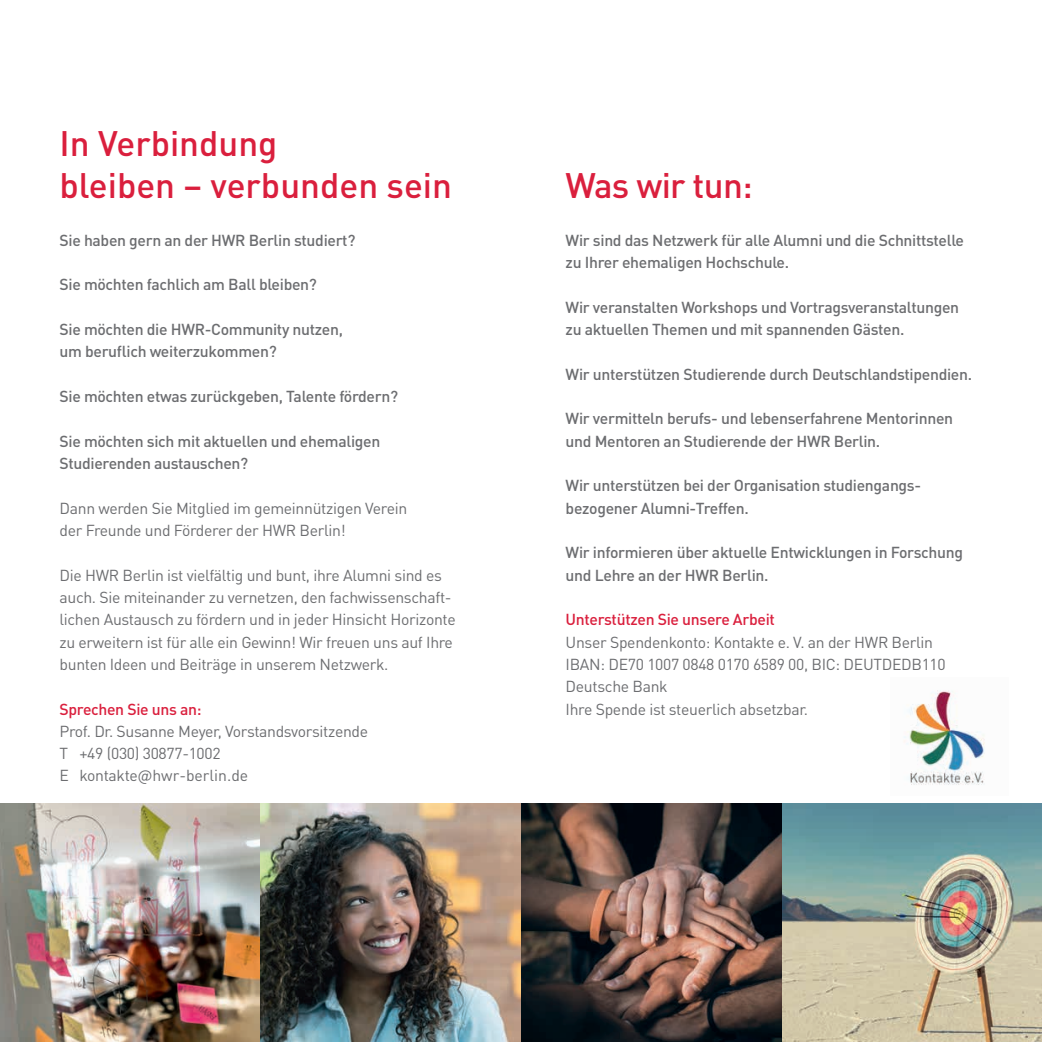
<style>
.page{position:relative;width:1042px;height:1042px;background:#fff}
.page>*{position:absolute;margin:0;border:0;box-sizing:border-box;transform-origin:0 0}
.t1{font:500 35px/42px "DIN Pro";color:#da1f3d}
.t2{font:500 35px "DIN Pro";letter-spacing:-.02em;color:#da1f3d}
.t3{font:500 15.75px/22.4px "DIN Pro";letter-spacing:-.02em;color:#6c6d70}
.t4{font:15.75px/22.4px "DIN Pro";letter-spacing:-.02em;color:#6c6d70}
.t5{font:500 15.75px "DIN Pro";letter-spacing:-.02em;color:#da1f3d}
</style>
<div class="page">
<img style="left:0;top:804px;width:1042px;height:238px">
<img style="left:904px;top:690px;width:81px;height:95px">
<h1 class="t1" style="left:60px;top:121px;width:394px">In Verbindung<br>bleiben – verbunden sein</h1>
<p class="t3" style="left:60px;top:228px;width:297px">Sie haben gern an der HWR Berlin studiert?</p>
<p class="t3" style="left:60px;top:273px;width:259px">Sie möchten fachlich am Ball bleiben?</p>
<p class="t3" style="left:60px;top:317px;width:285px">Sie möchten die HWR-Community nutzen, um beruflich weiterzukommen?</p>
<p class="t3" style="left:60px;top:384px;width:340px">Sie möchten etwas zurückgeben, Talente fördern?</p>
<p class="t3" style="left:60px;top:429px;width:322px">Sie möchten sich mit aktuellen und ehemaligen<br>Studierenden austauschen?</p>
<p class="t4" style="left:60px;top:496px;width:349px">Dann werden Sie Mitglied im gemeinnützigen Verein der Freunde und Förderer der HWR Berlin!</p>
<p class="t4" style="left:60px;top:563px;width:398px">Die HWR Berlin ist vielfältig und bunt, ihre Alumni sind es auch. Sie miteinander zu vernetzen, den fachwissenschaft&shy;lichen Austausch zu fördern und in jeder Hinsicht Horizonte zu erweitern ist für alle ein Gewinn! Wir freuen uns auf Ihre bunten Ideen und Beiträge in unserem Netzwerk.</p>
<p class="t5" style="left:60px;top:698px;width:144px">Sprechen Sie uns an:</p>
<p class="t4" style="left:60px;top:719px;width:310px">Prof. Dr. Susanne Meyer, Vorstandsvorsitzende<br>T +49 (030) 30877-1002<br>E kontakte@hwr-berlin.de</p>
<h1 class="t2" style="left:566px;top:162px;width:189px">Was wir tun:</h1>
<p class="t3" style="left:566px;top:228px;width:400px">Wir sind das Netzwerk für alle Alumni und die Schnittstelle zu Ihrer ehemaligen Hochschule.</p>
<p class="t3" style="left:566px;top:295px;width:395px">Wir veranstalten Workshops und Vortragsveranstaltungen zu aktuellen Themen und mit spannenden Gästen.</p>
<p class="t3" style="left:566px;top:362px;width:408px">Wir unterstützen Studierende durch Deutschlandstipendien.</p>
<p class="t3" style="left:566px;top:407px;width:389px">Wir vermitteln berufs- und lebenserfahrene Mentorinnen und Mentoren an Studierende der HWR Berlin.</p>
<p class="t3" style="left:566px;top:474px;width:357px">Wir unterstützen bei der Organisation studiengangs&shy;bezogener Alumni-Treffen.</p>
<p class="t3" style="left:566px;top:541px;width:399px">Wir informieren über aktuelle Entwicklungen in Forschung und Lehre an der HWR Berlin.</p>
<p class="t5" style="left:566px;top:609px;width:211px">Unterstützen Sie unsere Arbeit</p>
<p class="t4" style="left:566px;top:630px;width:382px">Unser Spendenkonto: Kontakte e. V. an der HWR Berlin IBAN: DE70 1007 0848 0170 6589 00, BIC: DEUTDEDB110<br>Deutsche Bank<br>Ihre Spende ist steuerlich absetzbar.</p>
</div>
